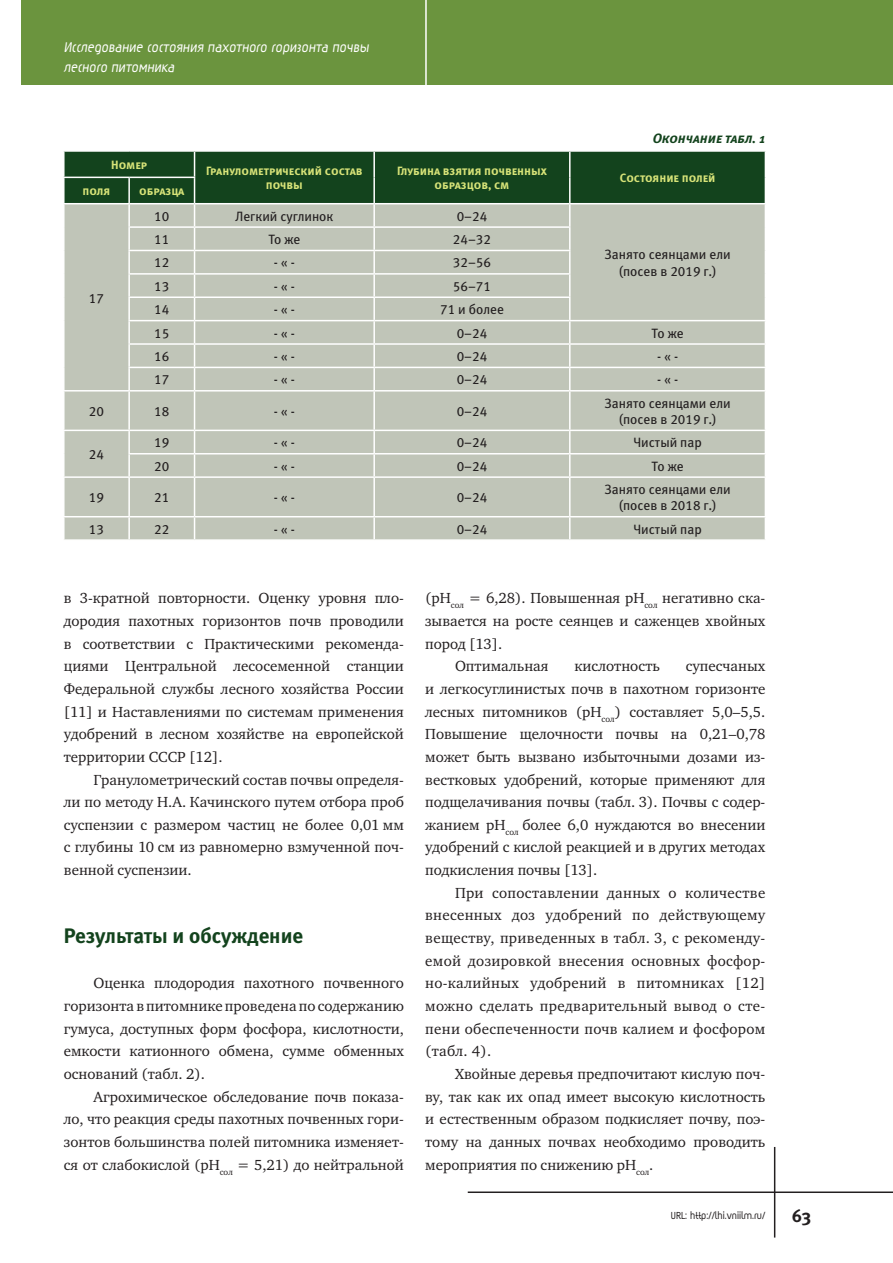
<style>
.page{position:relative;width:893px;height:1263px;background:#fff}
.page>*{position:absolute;margin:0;border:0;box-sizing:border-box;transform-origin:0 0}
.Zag_2{font:21px "Meta Bold LFC";color:#13431d}
.t1{font:18px "Meta Bold C";color:#231f20}
.t2{font:700 16.5px/19.8px "Magic C";color:#fff}
.Text{font:15px/22.6px "Charter C";color:#231f20;text-align:justify}
.Tabl_02{font:13.5px/16.2px "Meta Book LFC";color:#231f20;text-align:center}
.Tabl_Zag{font:italic 13.5px "Meta Bold Caps C";color:#13431d}
.Tabl_01{font:12px/14.4px "Meta Bold Caps LFC";color:#d7e378;text-align:center}
.t3{font:700 12px "Magic C";color:#231f20}
</style>
<div class="page">
<div style="left:21px;top:0;width:872px;height:85px;background:#6b943e"></div>
<hr style="left:425px;top:0;width:2px;height:85px;background:#fff">
<hr style="left:468px;top:1191px;width:425px;height:2px;background:#231f20">
<hr style="left:774px;top:1147px;width:1px;height:90px;background:#231f20">
<div style="left:65px;top:391px;width:700px;height:148px;background:#c0c5b8"></div>
<hr style="left:128px;top:391px;width:2px;height:39px;background:#fff">
<hr style="left:194px;top:391px;width:1px;height:39px;background:#fff">
<hr style="left:373px;top:391px;width:2px;height:39px;background:#fff">
<hr style="left:569px;top:391px;width:2px;height:39px;background:#fff">
<hr style="left:129px;top:430px;width:66px;height:1px;background:#fff">
<hr style="left:195px;top:430px;width:179px;height:1px;background:#fff">
<hr style="left:374px;top:430px;width:196px;height:1px;background:#fff">
<hr style="left:373px;top:431px;width:2px;height:22px;background:#fff">
<hr style="left:570px;top:430px;width:196px;height:1px;background:#fff">
<hr style="left:569px;top:431px;width:2px;height:22px;background:#fff">
<hr style="left:128px;top:453px;width:67px;height:1px;background:#fff">
<hr style="left:195px;top:453px;width:179px;height:1px;background:#fff">
<svg style="left:194px;top:431px;width:1px;height:45px"></svg>
<hr style="left:374px;top:453px;width:196px;height:1px;background:#fff">
<hr style="left:373px;top:454px;width:2px;height:22px;background:#fff">
<hr style="left:570px;top:453px;width:196px;height:1px;background:#fff">
<hr style="left:569px;top:454px;width:2px;height:22px;background:#fff">
<hr style="left:128px;top:478px;width:2px;height:38px;background:#fff">
<hr style="left:194px;top:478px;width:1px;height:38px;background:#fff">
<hr style="left:373px;top:478px;width:2px;height:38px;background:#fff">
<hr style="left:569px;top:478px;width:2px;height:38px;background:#fff">
<hr style="left:63px;top:516px;width:66px;height:1px;background:#fff">
<hr style="left:129px;top:516px;width:66px;height:1px;background:#fff">
<hr style="left:128px;top:517px;width:2px;height:22px;background:#fff">
<hr style="left:195px;top:516px;width:179px;height:1px;background:#fff">
<svg style="left:194px;top:517px;width:1px;height:22px"></svg>
<hr style="left:374px;top:516px;width:196px;height:1px;background:#fff">
<hr style="left:373px;top:517px;width:2px;height:22px;background:#fff">
<hr style="left:570px;top:516px;width:196px;height:1px;background:#fff">
<hr style="left:569px;top:517px;width:2px;height:22px;background:#fff">
<hr style="left:129px;top:476px;width:66px;height:2px;background:#fff">
<hr style="left:195px;top:476px;width:179px;height:2px;background:#fff">
<hr style="left:374px;top:476px;width:196px;height:2px;background:#fff">
<hr style="left:570px;top:476px;width:196px;height:2px;background:#fff">
<svg style="left:64px;top:151px;width:702px;height:239px;background:#9eac9a"></svg>
<hr style="left:570px;top:203px;width:196px;height:1px;background:#fff">
<hr style="left:63px;top:430px;width:66px;height:1px;background:#fff">
<hr style="left:128px;top:431px;width:2px;height:22px;background:#fff">
<hr style="left:128px;top:454px;width:2px;height:22px;background:#fff">
<hr style="left:63px;top:476px;width:66px;height:2px;background:#fff">
<p class="t2" style="left:64px;top:39px;width:309px">Исследование состояния пахотного горизонта почвы лесного питомника</p>
<p class="Tabl_Zag" style="left:653px;top:130px;width:114px">Окончание табл. 1</p>
<p class="Tabl_01" style="left:111px;top:157px;width:37px">Номер</p>
<p class="Tabl_01" style="left:83px;top:184px;width:29px">поля</p>
<p class="Tabl_01" style="left:139px;top:184px;width:47px">образца</p>
<p class="Tabl_01" style="left:206px;top:163px;width:158px">Гранулометрический состав почвы</p>
<p class="Tabl_01" style="left:397px;top:163px;width:151px">Глубина взятия почвенных образцов, см</p>
<p class="Tabl_01" style="left:620px;top:171px;width:97px">Состояние полей</p>
<p class="Tabl_02" style="left:89px;top:290px;width:17px">17</p>
<p class="Tabl_02" style="left:154px;top:208px;width:17px">10</p>
<p class="Tabl_02" style="left:235px;top:208px;width:99px">Легкий суглинок</p>
<p class="Tabl_02" style="left:457px;top:208px;width:32px">0–24</p>
<p class="Tabl_02" style="left:154px;top:231px;width:17px">11</p>
<p class="Tabl_02" style="left:268px;top:231px;width:34px">То же</p>
<p class="Tabl_02" style="left:453px;top:231px;width:40px">24–32</p>
<p class="Tabl_02" style="left:154px;top:255px;width:17px">12</p>
<p class="Tabl_02" style="left:274px;top:255px;width:23px">- « -</p>
<p class="Tabl_02" style="left:453px;top:255px;width:40px">32–56</p>
<p class="Tabl_02" style="left:154px;top:278px;width:17px">13</p>
<p class="Tabl_02" style="left:274px;top:278px;width:23px">- « -</p>
<p class="Tabl_02" style="left:453px;top:278px;width:40px">56–71</p>
<p class="Tabl_02" style="left:154px;top:301px;width:17px">14</p>
<p class="Tabl_02" style="left:274px;top:301px;width:23px">- « -</p>
<p class="Tabl_02" style="left:440px;top:301px;width:65px">71 и более</p>
<p class="Tabl_02" style="left:154px;top:325px;width:17px">15</p>
<p class="Tabl_02" style="left:274px;top:325px;width:23px">- « -</p>
<p class="Tabl_02" style="left:457px;top:325px;width:32px">0–24</p>
<p class="Tabl_02" style="left:652px;top:325px;width:34px">То же</p>
<p class="Tabl_02" style="left:154px;top:348px;width:17px">16</p>
<p class="Tabl_02" style="left:274px;top:348px;width:23px">- « -</p>
<p class="Tabl_02" style="left:457px;top:348px;width:32px">0–24</p>
<p class="Tabl_02" style="left:657px;top:348px;width:23px">- « -</p>
<p class="Tabl_02" style="left:154px;top:372px;width:17px">17</p>
<p class="Tabl_02" style="left:274px;top:372px;width:23px">- « -</p>
<p class="Tabl_02" style="left:457px;top:372px;width:32px">0–24</p>
<p class="Tabl_02" style="left:657px;top:372px;width:23px">- « -</p>
<p class="Tabl_02" style="left:604px;top:247px;width:128px">Занято сеянцами ели (посев в 2019 г.)</p>
<p class="Tabl_02" style="left:89px;top:403px;width:17px">20</p>
<p class="Tabl_02" style="left:154px;top:403px;width:17px">18</p>
<p class="Tabl_02" style="left:274px;top:403px;width:23px">- « -</p>
<p class="Tabl_02" style="left:457px;top:403px;width:32px">0–24</p>
<p class="Tabl_02" style="left:604px;top:395px;width:128px">Занято сеянцами ели (посев в 2019 г.)</p>
<p class="Tabl_02" style="left:89px;top:446px;width:17px">24</p>
<p class="Tabl_02" style="left:154px;top:435px;width:17px">19</p>
<p class="Tabl_02" style="left:274px;top:435px;width:23px">- « -</p>
<p class="Tabl_02" style="left:457px;top:435px;width:32px">0–24</p>
<p class="Tabl_02" style="left:633px;top:435px;width:70px">Чистый пар</p>
<p class="Tabl_02" style="left:154px;top:458px;width:17px">20</p>
<p class="Tabl_02" style="left:274px;top:458px;width:23px">- « -</p>
<p class="Tabl_02" style="left:457px;top:458px;width:32px">0–24</p>
<p class="Tabl_02" style="left:652px;top:458px;width:34px">То же</p>
<p class="Tabl_02" style="left:89px;top:489px;width:17px">19</p>
<p class="Tabl_02" style="left:154px;top:489px;width:17px">21</p>
<p class="Tabl_02" style="left:274px;top:489px;width:23px">- « -</p>
<p class="Tabl_02" style="left:457px;top:489px;width:32px">0–24</p>
<p class="Tabl_02" style="left:604px;top:481px;width:128px">Занято сеянцами ели (посев в 2018 г.)</p>
<p class="Tabl_02" style="left:89px;top:521px;width:17px">13</p>
<p class="Tabl_02" style="left:154px;top:521px;width:17px">22</p>
<p class="Tabl_02" style="left:274px;top:521px;width:23px">- « -</p>
<p class="Tabl_02" style="left:457px;top:521px;width:32px">0–24</p>
<p class="Tabl_02" style="left:633px;top:521px;width:70px">Чистый пар</p>
<p class="Text" style="left:64px;top:587px;width:342px">в 3-кратной повторности. Оценку уровня пло&shy;дородия пахотных горизонтов почв проводили в соответствии с Практическими рекоменда&shy;циями Центральной лесосеменной станции Федеральной службы лесного хозяйства России [11] и Наставлениями по системам применения удобрений в лесном хозяйстве на европейской территории СССР [12].</p>
<p class="Text" style="left:64px;top:768px;width:342px;text-indent:30px">Гранулометрический состав почвы определя&shy;ли по методу Н.А. Качинского путем отбора проб суспензии с размером частиц не более 0,01 мм с глубины 10 см из равномерно взмученной поч&shy;венной суспензии.</p>
<p class="Zag_2" style="left:64px;top:923px;width:241px">Результаты и обсуждение</p>
<p class="Text" style="left:64px;top:972px;width:342px;text-indent:30px">Оценка плодородия пахотного почвенного горизонта в питомнике проведена по содержанию гумуса, доступных форм фосфора, кислотности, емкости катионного обмена, сумме обменных оснований (табл. 2).</p>
<p class="Text" style="left:64px;top:1085px;width:342px;text-indent:30px">Агрохимическое обследование почв показа&shy;ло, что реакция среды пахотных почвенных гори&shy;зонтов большинства полей питомника изменяет&shy;ся от слабокислой (рН<sub>сол</sub> = 5,21) до нейтральной</p>
<p class="Text" style="left:425px;top:587px;width:342px">(рН<sub>сол</sub> = 6,28). Повышенная рН<sub>сол</sub> негативно ска&shy;зывается на росте сеянцев и саженцев хвойных пород [13].</p>
<p class="Text" style="left:455px;top:655px;width:95px">Оптимальная</p>
<p class="Text" style="left:574px;top:655px;width:87px">кислотность</p>
<p class="Text" style="left:425px;top:655px;width:342px;text-indent:261px">супесчаных и легкосуглинистых почв в пахотном горизонте лесных питомников (рН<sub>сол</sub>) составляет 5,0–5,5.<br>Повышение щелочности почвы на 0,21–0,78 может быть вызвано избыточными дозами из&shy;вестковых удобрений, которые применяют для подщелачивания почвы (табл. 3). Почвы с содер&shy;жанием рН<sub>сол</sub> более 6,0 нуждаются во внесении удобрений с кислой реакцией и в других методах подкисления почвы [13].</p>
<p class="Text" style="left:425px;top:881px;width:342px;text-indent:30px">При сопоставлении данных о количестве внесенных доз удобрений по действующему веществу, приведенных в табл. 3, с рекоменду&shy;емой дозировкой внесения основных фосфор&shy;но-калийных удобрений в питомниках [12] можно сделать предварительный вывод о сте&shy;пени обеспеченности почв калием и фосфором (табл. 4).</p>
<p class="Text" style="left:425px;top:1063px;width:342px;text-indent:30px">Хвойные деревья предпочитают кислую поч&shy;ву, так как их опад имеет высокую кислотность и естественным образом подкисляет почву, поэ&shy;тому на данных почвах необходимо проводить мероприятия по снижению рН<sub>сол</sub>.</p>
<p class="t3" style="left:671px;top:1210px;width:96px">URL: http://lhi.vniilm.ru/</p>
<p class="t1" style="left:792px;top:1205px;width:21px">63</p>
</div>
